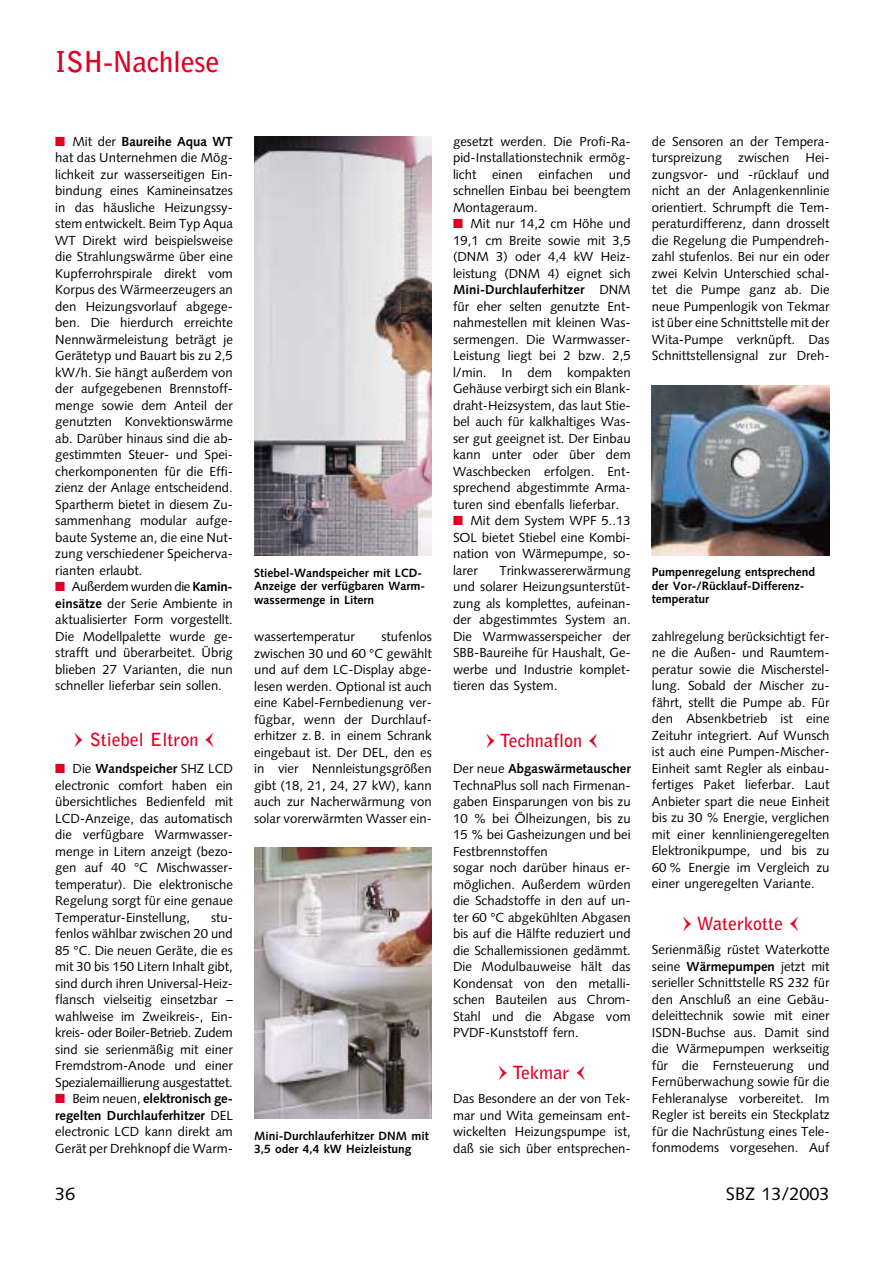
<style>
.page{position:relative;width:893px;height:1263px;background:#fff}
.page>*{position:absolute;margin:0;border:0;box-sizing:border-box;transform-origin:0 0}
.t1{font:700 28.5px "Bell Gothic";letter-spacing:-.01em;color:#df0023}
.t2{font:700 18px "Bell Gothic";color:#df0023}
.t3{font:18px "Syntax";color:#000}
.t4{font:13.2px/16.5px "Syntax";color:#000;text-align:justify}
.t5{font:700 12px/13.5px "Syntax";color:#000}
.s1{color:#df0023}
.s2{font-weight:700}
</style>
<div class="page">
<img style="left:254px;top:848px;width:178px;height:271px">
<img style="left:652px;top:386px;width:177px;height:169px">
<img style="left:254px;top:136px;width:178px;height:420px">
<h1 class="t1" style="left:55px;top:51px;width:166px">ISH-Nachlese</h1>
<p class="t4" style="left:55px;top:134px;width:179px"><span class="s1">■</span> Mit der <span class="s2">Baureihe Aqua WT </span>hat das Unternehmen die Mög&shy;lichkeit zur wasserseitigen Ein&shy;bindung eines Kamineinsatzes in das häusliche Heizungssy&shy;stem entwickelt. Beim Typ Aqua WT Direkt wird beispielsweise die Strahlungswärme über eine Kupferrohrspirale direkt vom Korpus des Wärmeerzeugers an den Heizungsvorlauf abgege&shy;ben. Die hierdurch erreichte Nennwärmeleistung beträgt je Gerätetyp und Bauart bis zu 2,5 kW/h. Sie hängt außerdem von der aufgegebenen Brennstoff&shy;menge sowie dem Anteil der genutzten Konvektionswärme ab. Darüber hinaus sind die ab&shy;gestimmten Steuer- und Spei&shy;cherkomponenten für die Effi&shy;zienz der Anlage entscheidend.<br>Spartherm bietet in diesem Zu&shy;sammenhang modular aufge&shy;baute Systeme an, die eine Nut&shy;zung verschiedener Speicherva&shy;rianten erlaubt.</p>
<p class="t4" style="left:55px;top:580px;width:179px"><span class="s1">■</span> Außerdem wurden die <span class="s2">Kamin&shy;einsätze</span> der Serie Ambiente in aktualisierter Form vorgestellt.<br>Die Modellpalette wurde ge&shy;strafft und überarbeitet. Übrig blieben 27 Varianten, die nun schneller lieferbar sein sollen.</p>
<h2 class="t2" style="left:90px;top:732px;width:110px">Stiebel Eltron</h2>
<p class="t4" style="left:55px;top:761px;width:179px"><span class="s1">■</span> Die <span class="s2">Wandspeicher</span> SHZ LCD electronic comfort haben ein übersichtliches Bedienfeld mit LCD-Anzeige, das automatisch die verfügbare Warmwasser&shy;menge in Litern anzeigt (bezo&shy;gen auf 40 °C Mischwasser&shy;temperatur). Die elektronische Regelung sorgt für eine genaue Temperatur-Einstellung,</p>
<p class="t4" style="left:55px;top:910px;width:179px;text-indent:156px">stu&shy;fenlos wählbar zwischen 20 und 85 °C. Die neuen Geräte, die es mit 30 bis 150 Litern Inhalt gibt, sind durch ihren Universal-Heiz&shy;flansch vielseitig einsetzbar – wahlweise im Zweikreis-, Ein&shy;kreis- oder Boiler-Betrieb. Zudem sind sie serienmäßig mit einer Fremdstrom-Anode und einer Spezialemaillierung ausgestattet.</p>
<p class="t4" style="left:55px;top:1091px;width:179px"><span class="s1">■</span> Beim neuen, <span class="s2">elektronisch ge&shy;regelten Durchlauferhitzer</span> DEL electronic LCD kann direkt am Gerät per Drehknopf die Warm-</p>
<p class="t5" style="left:254px;top:567px;width:172px">Stiebel-Wandspeicher mit LCD-<br>Anzeige der verfügbaren Warm&shy;wassermenge in Litern</p>
<p class="t4" style="left:254px;top:630px;width:179px;text-indent:127px">stufenlos zwischen 30 und 60 °C gewählt und auf dem LC-Display abge&shy;lesen werden. Optional ist auch eine Kabel-Fernbedienung ver&shy;fügbar, wenn der Durchlauf&shy;erhitzer z. B. in einem Schrank eingebaut ist. Der DEL, den es in vier Nennleistungsgrößen gibt (18, 21, 24, 27 kW), kann auch zur Nacherwärmung von solar vorerwärmten Wasser ein-</p>
<p class="t4" style="left:254px;top:630px;width:102px">wassertemperatur</p>
<p class="t5" style="left:254px;top:1130px;width:176px">Mini-Durchlauferhitzer DNM mit<br>3,5 oder 4,4 kW Heizleistung</p>
<p class="t4" style="left:453px;top:134px;width:179px">gesetzt werden. Die Profi-Ra&shy;pid-Installationstechnik ermög&shy;licht einen einfachen und schnellen Einbau bei beengtem Montageraum.</p>
<p class="t4" style="left:453px;top:217px;width:179px"><span class="s1">■</span> Mit nur 14,2 cm Höhe und 19,1 cm Breite sowie mit 3,5 (DNM 3) oder 4,4 kW Heiz&shy;leistung (DNM 4) eignet sich <span class="s2">Mini-Durchlauferhitzer</span> DNM für eher selten genutzte Ent&shy;nahmestellen mit kleinen Was&shy;sermengen. Die Warmwasser-Leistung liegt bei 2 bzw. 2,5 l/min. In dem kompakten Gehäuse verbirgt sich ein Blank&shy;draht-Heizsystem, das laut Stie&shy;bel auch für kalkhaltiges Was&shy;ser gut geeignet ist. Der Einbau kann unter oder über dem Waschbecken erfolgen. Ent&shy;sprechend abgestimmte Arma&shy;turen sind ebenfalls lieferbar.</p>
<p class="t4" style="left:453px;top:514px;width:179px"><span class="s1">■</span> Mit dem System WPF 5..13<br>SOL bietet Stiebel eine Kombi&shy;nation von Wärmepumpe, so&shy;larer</p>
<p class="t4" style="left:453px;top:563px;width:179px;text-indent:46px">Trinkwassererwärmung und solarer Heizungsunterstüt&shy;zung als komplettes, aufeinan&shy;der abgestimmtes System an.<br>Die Warmwasserspeicher der SBB-Baureihe für Haushalt, Ge&shy;werbe und Industrie komplet&shy;tieren das System.</p>
<h2 class="t2" style="left:500px;top:734px;width:84px">Technaflon</h2>
<p class="t4" style="left:453px;top:762px;width:179px;text-align:left">Der neue <span class="s2">Abgaswärmetauscher<br></span>TechnaPlus soll nach Firmenan&shy;gaben Einsparungen von bis zu<br>10 % bei Ölheizungen, bis zu<br>15 % bei Gasheizungen und bei<br>Festbrennstoffen<br>sogar noch darüber hinaus er&shy;möglichen. Außerdem würden die Schadstoffe in den auf un&shy;ter 60 °C abgekühlten Abgasen bis auf die Hälfte reduziert und die Schallemissionen gedämmt.<br>Die Modulbauweise hält das<br>Kondensat von den metalli&shy;schen Bauteilen aus Chrom-<br>Stahl und die Abgase vom<br>PVDF-Kunststoff fern.</p>
<h2 class="t2" style="left:512px;top:1066px;width:59px">Tekmar</h2>
<p class="t4" style="left:453px;top:1092px;width:179px">Das Besondere an der von Tek&shy;mar und Wita gemeinsam ent&shy;wickelten Heizungspumpe ist, daß sie sich über entsprechen-</p>
<p class="t4" style="left:652px;top:134px;width:179px">de Sensoren an der Tempera&shy;turspreizung zwischen Hei&shy;zungsvor- und -rücklauf und nicht an der Anlagenkennlinie orientiert. Schrumpft die Tem&shy;peraturdifferenz, dann drosselt die Regelung die Pumpendreh&shy;zahl stufenlos. Bei nur ein oder zwei Kelvin Unterschied schal&shy;tet die Pumpe ganz ab. Die neue Pumpenlogik von Tekmar ist über eine Schnittstelle mit der Wita-Pumpe verknüpft. Das Schnittstellensignal zur Dreh-</p>
<p class="t5" style="left:652px;top:566px;width:165px">Pumpenregelung entsprechend der Vor-/Rücklauf-Differenz&shy;temperatur</p>
<p class="t4" style="left:652px;top:629px;width:179px">zahlregelung berücksichtigt fer&shy;ne die Außen- und Raumtem&shy;peratur sowie die Mischerstel&shy;lung. Sobald der Mischer zu&shy;fährt, stellt die Pumpe ab. Für den Absenkbetrieb ist eine Zeituhr integriert. Auf Wunsch ist auch eine Pumpen-Mischer-Einheit samt Regler als einbau&shy;fertiges Paket lieferbar. Laut Anbieter spart die neue Einheit bis zu 30 % Energie, verglichen mit einer kennliniengeregelten Elektronikpumpe, und bis zu 60 % Energie im Vergleich zu einer ungeregelten Variante.</p>
<h2 class="t2" style="left:697px;top:917px;width:88px">Waterkotte</h2>
<p class="t4" style="left:652px;top:943px;width:179px">Serienmäßig rüstet Waterkotte seine <span class="s2">Wärmepumpen</span> jetzt mit serieller Schnittstelle RS 232 für den Anschluß an eine Gebäu&shy;deleittechnik sowie mit einer ISDN-Buchse aus. Damit sind die Wärmepumpen werkseitig für die Fernsteuerung und Fernüberwachung sowie für die Fehleranalyse vorbereitet. Im Regler ist bereits ein Steckplatz für die Nachrüstung eines Tele&shy;fonmodems vorgesehen. Auf</p>
<h2 class="t3" style="left:55px;top:1186px;width:22px">36</h2>
<h2 class="t3" style="left:726px;top:1186px;width:105px">SBZ 13/2003</h2>
</div>
